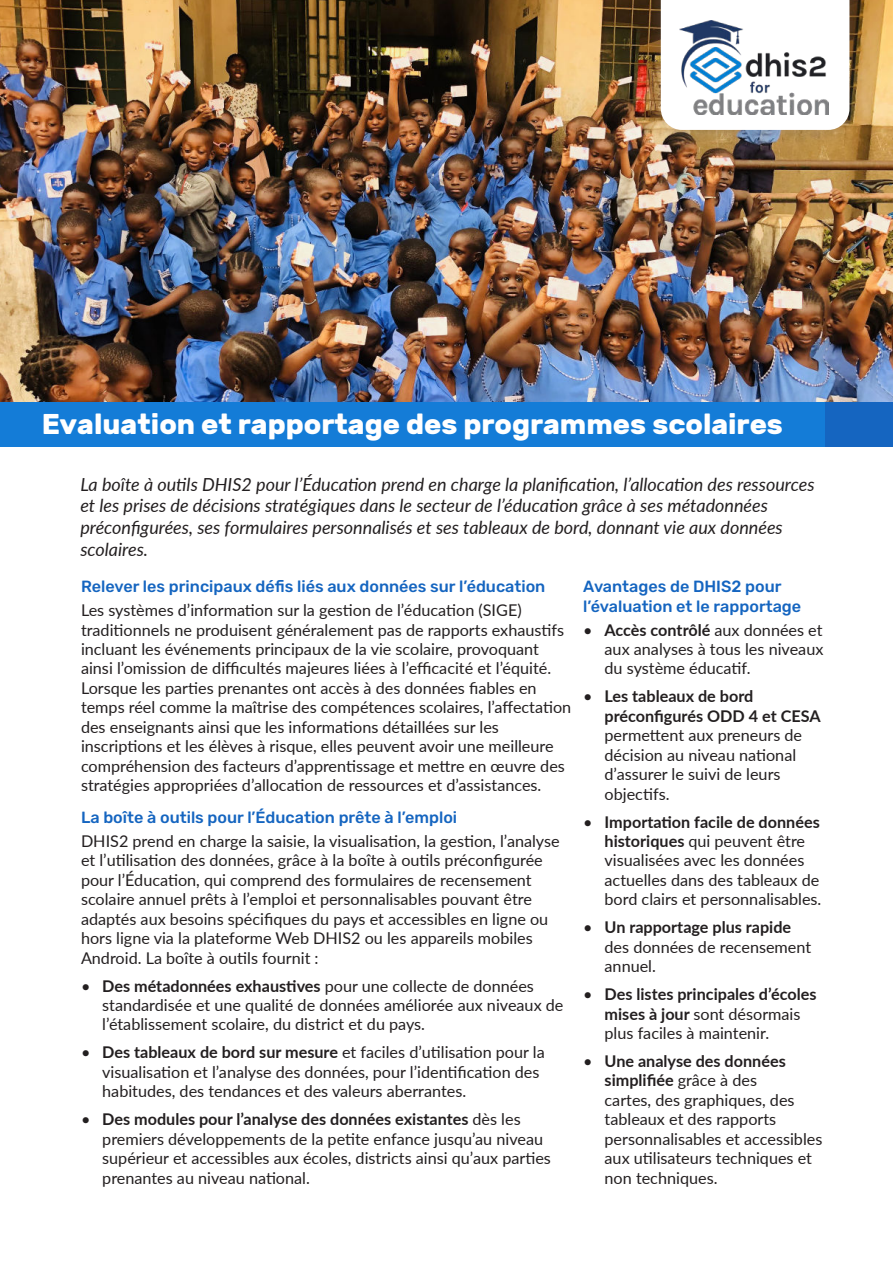
<style>
.page{position:relative;width:893px;height:1263px;background:#fff}
.page>*{position:absolute;margin:0;border:0;box-sizing:border-box;transform-origin:0 0}
.t1{font:700 28.5px "Rubik";color:#fff}
.t2{font:italic 18px/21.6px "Lato";color:#231f20}
.t3{font:16.2px/19.5px "Lato";color:#231f20}
.t4{font:500 16.2px/19.5px "Rubik";color:#1565c0}
.t5{font:700 16.2px/19.5px "Lato";color:#231f20}
.s1{font-weight:700}
.s2{font-weight:400}
</style>
<div class="page">
<img style="left:0;top:0;width:893px;height:402px">
<div style="left:646px;top:0;width:217px;height:148px;background:#7e8083;opacity:.25"></div>
<svg style="left:661px;top:0;width:188px;height:130px"></svg>
<img style="left:679px;top:21px;width:149px;height:93px">
<div style="left:818px;top:402px;width:75px;height:44px;background:#1565c0"></div>
<div style="left:0;top:402px;width:825px;height:44px;background:#147cd7"></div>
<h1 class="t1" style="left:42px;top:413px;width:742px">Evaluation et rapportage des programmes scolaires</h1>
<p class="t2" style="left:80px;top:473px;width:736px">La boîte à outils DHIS2 pour l’Éducation prend en charge la planification, l’allocation des ressources et les prises de décisions stratégiques dans le secteur de l’éducation grâce à ses métadonnées préconfigurées, ses formulaires personnalisés et ses tableaux de bord, donnant vie aux données scolaires.</p>
<p class="t4" style="left:81px;top:577px;width:466px">Relever les principaux défis liés aux données sur l’éducation</p>
<p class="t3" style="left:81px;top:600px;width:492px">Les systèmes d’information sur la gestion de l’éducation (SIGE) traditionnels ne produisent généralement pas de rapports exhaustifs incluant les événements principaux de la vie scolaire, provoquant ainsi l’omission de difficultés majeures liées à l’efficacité et l’équité.<br>Lorsque les parties prenantes ont accès à des données fiables en temps réel comme la maîtrise des compétences scolaires, l’affectation des enseignants ainsi que les informations détaillées sur les inscriptions et les élèves à risque, elles peuvent avoir une meilleure compréhension des facteurs d’apprentissage et mettre en œuvre des stratégies appropriées d’allocation de ressources et d’assistances.</p>
<p class="t4" style="left:81px;top:808px;width:378px">La boîte à outils pour l’Éducation prête à l’emploi</p>
<p class="t3" style="left:81px;top:831px;width:480px">DHIS2 prend en charge la saisie, la visualisation, la gestion, l’analyse et l’utilisation des données, grâce à la boîte à outils préconfigurée pour l’Éducation, qui comprend des formulaires de recensement scolaire annuel prêts à l’emploi et personnalisables pouvant être adaptés aux besoins spécifiques du pays et accessibles en ligne ou hors ligne via la plateforme Web DHIS2 ou les appareils mobiles Android. La boîte à outils fournit :</p>
<p class="t3" style="left:102px;top:976px;width:463px;text-indent:-21px">• <span class="s1">Des métadonnées exhaustives</span> pour une collecte de données standardisée et une qualité de données améliorée aux niveaux de l’établissement scolaire, du district et du pays.</p>
<p class="t3" style="left:102px;top:1043px;width:444px;text-indent:-21px">• <span class="s1">Des tableaux de bord sur mesure</span> et faciles d’utilisation pour la visualisation et l’analyse des données, pour l’identification des habitudes, des tendances et des valeurs aberrantes.</p>
<p class="t3" style="left:102px;top:1110px;width:450px;text-indent:-21px">• <span class="s1">Des modules pour l’analyse des données existantes</span> dès les premiers développements de la petite enfance jusqu’au niveau supérieur et accessibles aux écoles, districts ainsi qu’aux parties prenantes au niveau national.</p>
<p class="t4" style="left:583px;top:577px;width:219px">Avantages de DHIS2 pour l’évaluation et le rapportage</p>
<p class="t3" style="left:605px;top:620px;width:220px;text-align:justify;text-indent:-21px">• <span class="s1">Accès contrôlé</span> aux données et aux analyses à tous les niveaux du système éducatif.</p>
<p class="t5" style="left:605px;top:688px;width:218px;text-indent:-21px"><span class="s2">•</span> Les tableaux de bord préconfigurés ODD 4 et CESA</p>
<p class="t3" style="left:605px;top:725px;width:199px">permettent aux preneurs de décision au niveau national d’assurer le suivi de leurs objectifs.</p>
<p class="t3" style="left:605px;top:812px;width:218px;text-indent:-21px">• <span class="s1">Importation facile de données historiques</span> qui peuvent être visualisées avec les données actuelles dans des tableaux de bord clairs et personnalisables.</p>
<p class="t3" style="left:605px;top:918px;width:208px;text-indent:-21px">• <span class="s1">Un rapportage plus rapide </span>des données de recensement annuel.</p>
<p class="t5" style="left:605px;top:986px;width:214px;text-indent:-21px"><span class="s2">•</span> Des listes principales d’écoles mises à jour <span class="s2">sont désormais plus faciles à maintenir.</span></p>
<p class="t3" style="left:605px;top:1051px;width:219px;text-indent:-21px">• <span class="s1">Une analyse des données simplifiée</span> grâce à des<br>cartes, des graphiques, des tableaux et des rapports personnalisables et accessibles aux utilisateurs techniques et non techniques.</p>
</div>
